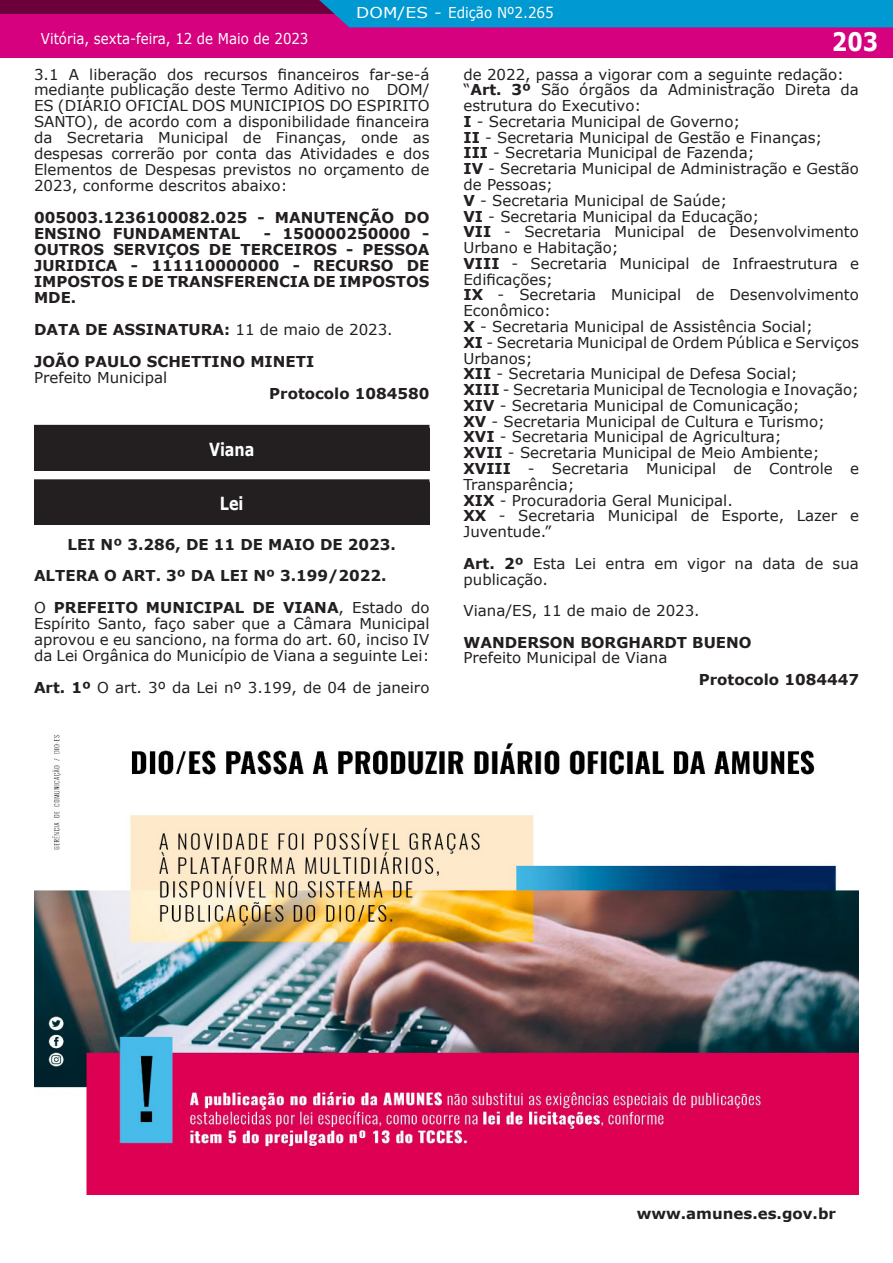
<style>
.page{position:relative;width:893px;height:1263px;background:#fff}
.page>*{position:absolute;margin:0;border:0;box-sizing:border-box;transform-origin:0 0}
.t1{font:700 25.5px "Verdana";color:#fff;scale:.85 1}
.t2{font:700 18px "Verdana";color:#fff;scale:.8 1}
.t3{font:15px/15.8px "Verdana";color:#231f20;text-align:justify}
.t4{font:700 15px/15.9px "Verdana";color:#231f20}
.t5{font:15px "Verdana";color:#fff;scale:.89 1}
.t6{font:15px "Verdana";color:#fff;scale:1.14 1}
.s1{font-weight:400}
.s2{font-weight:700}
</style>
<div class="page">
<div style="left:1px;top:0;width:892px;height:57px;background:#d6017f"></div>
<div style="left:1px;top:0;width:892px;height:14px;background:#6c003b"></div>
<div style="left:319px;top:0;width:574px;height:27px;background:#0099d1"></div>
<hr style="left:0;top:0;width:1px;height:57px;background:#d6017f">
<svg style="left:0;top:0;width:1px;height:14px"></svg>
<div style="left:34px;top:428px;width:395px;height:42px;background:#231f20"></div>
<div style="left:34px;top:425px;width:395px;height:6px;background:#231f20"></div>
<div style="left:34px;top:482px;width:395px;height:43px;background:#231f20"></div>
<div style="left:34px;top:479px;width:395px;height:6px;background:#231f20"></div>
<img style="left:34px;top:734px;width:825px;height:461px">
<p class="t6" style="left:356px;top:5px;width:175px">DOM/ES - Edição Nº2.265</p>
<p class="t5" style="left:41px;top:32px;width:302px">Vitória, sexta-feira, 12 de Maio de 2023</p>
<p class="t3" style="left:34px;top:66px;width:397px">3.1 A liberação dos recursos financeiros far-se-á mediante publicação deste Termo Aditivo no DOM/ ES (DIÁRIO OFICIAL DOS MUNICIPIOS DO ESPIRITO SANTO), de acordo com a disponibilidade financeira da Secretaria Municipal de Finanças, onde as despesas correrão por conta das Atividades e dos Elementos de Despesas previstos no orçamento de 2023, conforme descritos abaixo:</p>
<p class="t4" style="left:34px;top:211px;width:397px">005003.1236100082.025 - MANUTENÇÃO DO<br>ENSINO FUNDAMENTAL</p>
<p class="t4" style="left:34px;top:226px;width:397px;text-align:justify;text-indent:230px">- 150000250000 - OUTROS SERVIÇOS DE TERCEIROS - PESSOA JURIDICA - 111110000000 - RECURSO DE IMPOSTOS E DE TRANSFERENCIA DE IMPOSTOS MDE.</p>
<p class="t4" style="left:34px;top:314px;width:360px;line-height:32px">DATA DE ASSINATURA: <span class="s1">11 de maio de 2023.<br></span>JOÃO PAULO SCHETTINO MINETI</p>
<p class="t3" style="left:34px;top:370px;width:135px">Prefeito Municipal</p>
<p class="t4" style="left:269px;top:386px;width:162px">Protocolo 1084580</p>
<p class="t2" style="left:209px;top:441px;width:58px">Viana</p>
<p class="t2" style="left:220px;top:496px;width:31px">Lei</p>
<p class="t4" style="left:34px;top:529px;width:397px;line-height:32px;text-indent:33px">LEI Nº 3.286, DE 11 DE MAIO DE 2023.<br>ALTERA O ART. 3º DA LEI Nº 3.199/2022.<br><span class="s1">O</span> PREFEITO MUNICIPAL DE VIANA<span class="s1">, Estado do</span></p>
<p class="t3" style="left:34px;top:617px;width:397px">Espírito Santo, faço saber que a Câmara Municipal aprovou e eu sanciono, na forma do art. 60, inciso IV da Lei Orgânica do Município de Viana a seguinte Lei:</p>
<p class="t3" style="left:34px;top:680px;width:397px"><span class="s2">Art. 1º</span> O art. 3º da Lei nº 3.199, de 04 de janeiro</p>
<h1 class="t1" style="left:832px;top:30px;width:56px">203</h1>
<p class="t3" style="left:463px;top:66px;width:397px;text-align:left">de 2022, passa a vigorar com a seguinte redação: “<span class="s2">Art. 3º</span> São órgãos da Administração Direta da estrutura do Executivo:<br><span class="s2">I</span> - Secretaria Municipal de Governo;<br><span class="s2">II</span> - Secretaria Municipal de Gestão e Finanças;<br><span class="s2">III</span> - Secretaria Municipal de Fazenda;<br><span class="s2">IV</span> - Secretaria Municipal de Administração e Gestão de Pessoas;<br><span class="s2">V</span> - Secretaria Municipal de Saúde;<br><span class="s2">VI</span> - Secretaria Municipal da Educação;<br><span class="s2">VII</span> - Secretaria Municipal de Desenvolvimento Urbano e Habitação;<br><span class="s2">VIII</span> - Secretaria Municipal de Infraestrutura e Edificações;<br><span class="s2">IX</span> - Secretaria Municipal de Desenvolvimento Econômico:<br><span class="s2">X</span> - Secretaria Municipal de Assistência Social;<br><span class="s2">XI</span> - Secretaria Municipal de Ordem Pública e Serviços Urbanos;<br><span class="s2">XII</span> - Secretaria Municipal de Defesa Social;<br><span class="s2">XIII</span> - Secretaria Municipal de Tecnologia e Inovação; <span class="s2">XIV</span> - Secretaria Municipal de Comunicação;<br><span class="s2">XV</span> - Secretaria Municipal de Cultura e Turismo; <span class="s2">XVI</span> - Secretaria Municipal de Agricultura;<br><span class="s2">XVII</span> - Secretaria Municipal de Meio Ambiente; <span class="s2">XVIII</span> - Secretaria Municipal de Controle e Transparência;<br><span class="s2">XIX</span> - Procuradoria Geral Municipal.<br><span class="s2">XX</span> - Secretaria Municipal de Esporte, Lazer e Juventude.”</p>
<p class="t3" style="left:463px;top:556px;width:397px"><span class="s2">Art. 2º</span> Esta Lei entra em vigor na data de sua publicação.</p>
<p class="t3" style="left:463px;top:604px;width:238px">Viana/ES, 11 de maio de 2023.</p>
<p class="t4" style="left:463px;top:635px;width:290px">WANDERSON BORGHARDT BUENO</p>
<p class="t3" style="left:463px;top:651px;width:205px">Prefeito Municipal de Viana</p>
<p class="t4" style="left:699px;top:671px;width:162px">Protocolo 1084447</p>
<p class="t4" style="left:637px;top:1207px;width:201px">www.amunes.es.gov.br</p>
</div>
